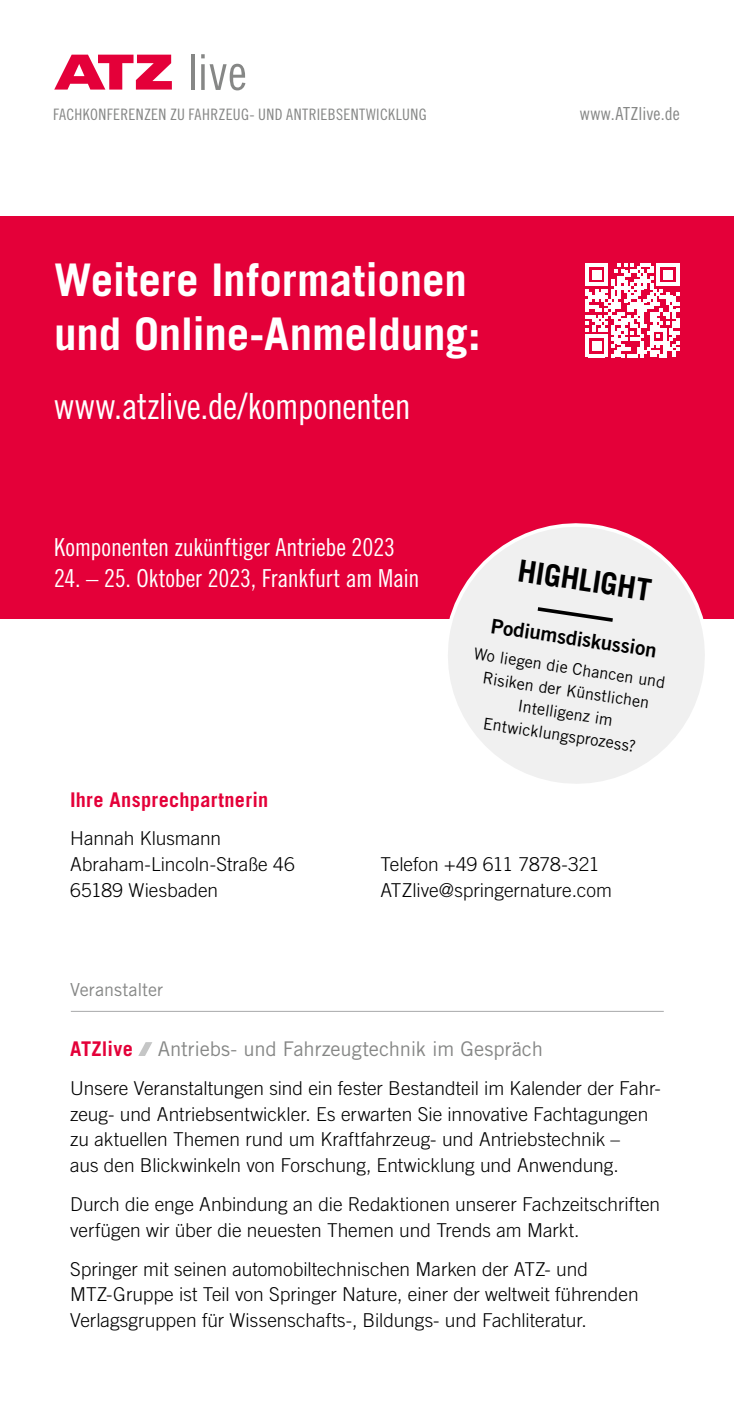
<style>
.page{position:relative;width:734px;height:1423px;background:#fff}
.page>*{position:absolute;margin:0;border:0;box-sizing:border-box;transform-origin:0 0}
.t1{font:700 45px/54px "Trade Gothic LT Std";letter-spacing:-.005em;color:#fff}
.t2{font:36px "Trade Gothic LT Std Cn 18";letter-spacing:-.015em;color:#fff}
.t3{font:700 30.6px "Trade Gothic LT Std";color:#000}
.t4{font:24.75px "Trade Gothic LT Std Cn 18";letter-spacing:-.01em;color:#fff}
.t5{font:20.25px "Trade Gothic LT Std";letter-spacing:-.005em;color:#868786}
.t6{font:700 20.25px "Trade Gothic LT Std";letter-spacing:.015em;color:#e40039}
.t7{font:20.25px "Trade Gothic LT Std Bd 2";color:#000}
.t8{font:300 19.12px/25.9px "Trade Gothic LT Std";color:#000}
.t9{font:18px "Trade Gothic LT Std Cn 18";letter-spacing:.005em;color:#868786}
.t10{font:18px "Trade Gothic LT Std";color:#868786}
.t11{font:16.2px/22.5px "Trade Gothic LT Std";color:#000;text-align:center}
.t12{font:15.75px "Trade Gothic LT Std Cn 18";letter-spacing:.02em;color:#868786}
.s1{font-weight:700;color:#e40039}
</style>
<div class="page">
<svg style="left:54px;top:55px;width:118px;height:35px"></svg>
<hr style="left:191px;top:54px;width:3px;height:36px;background:#868786">
<svg style="left:201px;top:54px;width:4px;height:4px"></svg>
<svg style="left:201px;top:64px;width:4px;height:26px"></svg>
<svg style="left:209px;top:64px;width:36px;height:26px"></svg>
<div style="left:0;top:217px;width:733px;height:402px;background:#e40039"></div>
<svg style="left:139px;top:1042px;width:13px;height:13px"></svg>
<svg style="left:585px;top:263px;width:94px;height:94px"></svg>
<hr style="left:71px;top:1010px;width:592px;height:1px;background:#b1b2b3">
<svg style="left:448px;top:523px;width:257px;height:261px"></svg>
<svg style="left:533px;top:605px;width:83px;height:19px"></svg>
<p class="t12" style="left:53px;top:105px;width:375px">FACHKONFERENZEN ZU FAHRZEUG- UND ANTRIEBSENTWICKLUNG</p>
<p class="t9" style="left:579px;top:103px;width:101px">www.ATZlive.de</p>
<h1 class="t1" style="left:54px;top:252px;width:428px">Weitere Informationen und Online-Anmeldung:</h1>
<h2 class="t2" style="left:54px;top:384px;width:358px">www.atzlive.de/komponenten</h2>
<p class="t4" style="left:54px;top:532px;width:342px">Komponenten zukünftiger Antriebe 2023</p>
<p class="t4" style="left:54px;top:563px;width:366px">24. – 25. Oktober 2023, Frankfurt am Main</p>
<h3 class="t3" style="left:520px;top:552px;width:136px;rotate:8deg">HIGHLIGHT</h3>
<p class="t6" style="left:70px;top:787px;width:199px">Ihre Ansprechpartnerin</p>
<p class="t8" style="left:70px;top:825px;width:226px">Hannah Klusmann<br>Abraham-Lincoln-Straße 46<br>65189 Wiesbaden</p>
<p class="t10" style="left:70px;top:978px;width:94px">Veranstalter</p>
<p class="t7" style="left:493px;top:612px;width:169px;rotate:9deg">Podiumsdiskussion</p>
<p class="t11" style="left:475px;top:643px;width:195px;rotate:8deg">Wo liegen die Chancen und<br>Risiken der Künstlichen<br>Intelligenz im<br>Entwicklungsprozess?</p>
<p class="t8" style="left:380px;top:851px;width:233px">Telefon +49 611 7878-321<br>ATZlive@springernature.com</p>
<p class="t5" style="left:70px;top:1036px;width:474px"><span class="s1">ATZlive</span> Antriebs- und Fahrzeugtechnik im Gespräch</p>
<p class="t8" style="left:70px;top:1074px;width:592px">Unsere Veranstaltungen sind ein fester Bestandteil im Kalender der Fahr&shy;zeug- und Antriebsentwickler. Es erwarten Sie innovative Fachtagungen zu aktuellen Themen rund um Kraftfahrzeug- und Antriebstechnik –<br>aus den Blickwinkeln von Forschung, Entwicklung und Anwendung.</p>
<p class="t8" style="left:70px;top:1190px;width:591px">Durch die enge Anbindung an die Redaktionen unserer Fachzeitschriften verfügen wir über die neuesten Themen und Trends am Markt.</p>
<p class="t8" style="left:70px;top:1255px;width:570px">Springer mit seinen automobiltechnischen Marken der ATZ- und<br>MTZ-Gruppe ist Teil von Springer Nature, einer der weltweit führenden<br>Verlagsgruppen für Wissenschafts-, Bildungs- und Fachliteratur.</p>
</div>
